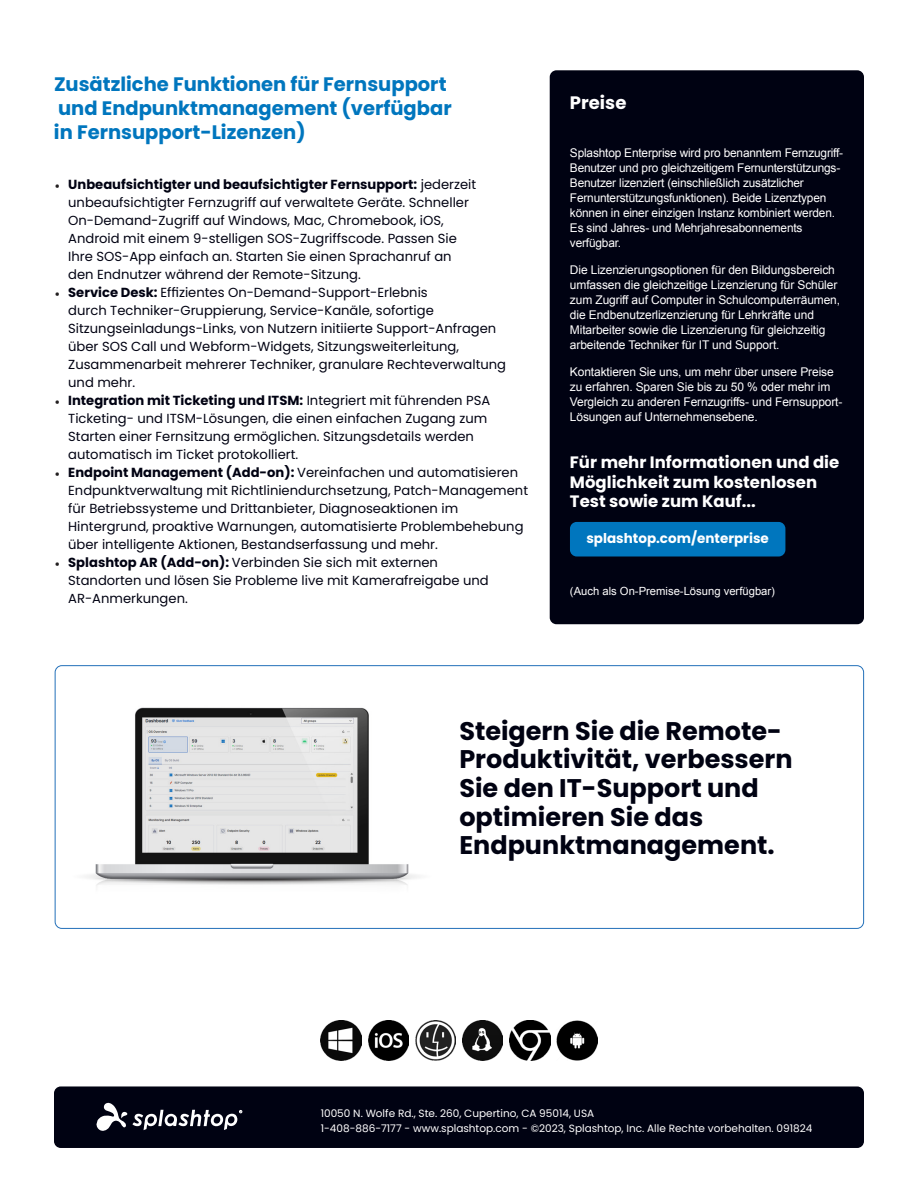
<style>
.page{position:relative;width:918px;height:1188px;background:#fff}
.page>*{position:absolute;margin:0;border:0;box-sizing:border-box;transform-origin:0 0}
.Header-Feature{font:700 25.5px/28.5px "Poppins";color:#000212}
.t1{font:700 19.5px/24px "Poppins";color:#0076be}
.t2{font:700 18px "Poppins";color:#fff}
.t3{font:700 16.5px/19.5px "Poppins";color:#fff}
.t4{font:700 13.5px "Poppins";color:#fff}
.t5{font:13.2px/18px "Poppins";color:#000212}
.t6{font:12px/15px "Arial";letter-spacing:-.01em;color:#fff}
.t7{font:11.25px "Arial";color:#fff}
.t8{font:10.5px "Poppins";color:#fff}
.s1{font-family:"Minion Pro";color:#231f20}
.s2{font-weight:700}
</style>
<div class="page">
<div style="left:54px;top:1086px;width:810px;height:62px;background:#000212;border-radius:7px"></div>
<svg style="left:96px;top:1103px;width:146px;height:28px"></svg>
<div style="left:550px;top:70px;width:314px;height:554px;background:#000212;border-radius:7px"></div>
<div style="left:570px;top:522px;width:215px;height:34px;background:#0076be;border-radius:7px"></div>
<img style="left:321px;top:1020px;width:40px;height:41px">
<img style="left:462px;top:1020px;width:41px;height:41px">
<img style="left:368px;top:1020px;width:41px;height:41px">
<img style="left:509px;top:1020px;width:41px;height:41px">
<img style="left:415px;top:1020px;width:41px;height:41px">
<img style="left:557px;top:1020px;width:40px;height:41px">
<img style="left:85px;top:707px;width:334px;height:179px">
<p class="t1" style="left:54px;top:72px;width:399px">Zusätzliche Funktionen für Fernsupport und Endpunktmanagement (verfügbar in Fernsupport-Lizenzen)</p>
<p class="t5" style="left:68px;top:176px;width:409px;text-indent:-14px"><span class="s1">•</span> <span class="s2">Unbeaufsichtigter und beaufsichtigter Fernsupport:</span> jederzeit unbeaufsichtigter Fernzugriff auf verwaltete Geräte. Schneller On-Demand-Zugriff auf Windows, Mac, Chromebook, iOS, Android mit einem 9-stelligen SOS-Zugriffscode. Passen Sie Ihre SOS-App einfach an. Starten Sie einen Sprachanruf an den Endnutzer während der Remote-Sitzung.</p>
<p class="t5" style="left:68px;top:284px;width:439px;text-indent:-14px"><span class="s1">•</span> <span class="s2">Service Desk:</span> Effizientes On-Demand-Support-Erlebnis<br>durch Techniker-Gruppierung, Service-Kanäle, sofortige Sitzungseinladungs-Links, von Nutzern initiierte Support-Anfragen über SOS Call und Webform-Widgets, Sitzungsweiterleitung, Zusammenarbeit mehrerer Techniker, granulare Rechteverwaltung und mehr.</p>
<p class="t5" style="left:68px;top:392px;width:424px;text-indent:-14px"><span class="s1">•</span> <span class="s2">Integration mit Ticketing und ITSM:</span> Integriert mit führenden PSA Ticketing- und ITSM-Lösungen, die einen einfachen Zugang zum Starten einer Fernsitzung ermöglichen. Sitzungsdetails werden automatisch im Ticket protokolliert.</p>
<p class="t5" style="left:68px;top:464px;width:461px;text-indent:-14px"><span class="s1">•</span> <span class="s2">Endpoint Management (Add-on):</span> Vereinfachen und automatisieren Endpunktverwaltung mit Richtliniendurchsetzung, Patch-Management für Betriebssysteme und Drittanbieter, Diagnoseaktionen im Hintergrund, proaktive Warnungen, automatisierte Problembehebung über intelligente Aktionen, Bestandserfassung und mehr.</p>
<p class="t5" style="left:68px;top:554px;width:422px;text-indent:-14px"><span class="s1">•</span> <span class="s2">Splashtop AR (Add-on):</span> Verbinden Sie sich mit externen<br>Standorten und lösen Sie Probleme live mit Kamerafreigabe und<br>AR-Anmerkungen.</p>
<p class="t2" style="left:570px;top:93px;width:58px">Preise</p>
<p class="t6" style="left:570px;top:145px;width:275px">Splashtop Enterprise wird pro benanntem Fernzugriff-Benutzer und pro gleichzeitigem Fernunterstützungs-Benutzer lizenziert (einschließlich zusätzlicher Fernunterstützungsfunktionen). Beide Lizenztypen können in einer einzigen Instanz kombiniert werden.<br>Es sind Jahres- und Mehrjahresabonnements verfügbar.</p>
<p class="t6" style="left:570px;top:262px;width:272px">Die Lizenzierungsoptionen für den Bildungsbereich umfassen die gleichzeitige Lizenzierung für Schüler zum Zugriff auf Computer in Schulcomputerräumen, die Endbenutzerlizenzierung für Lehrkräfte und Mitarbeiter sowie die Lizenzierung für gleichzeitig arbeitende Techniker für IT und Support.</p>
<p class="t6" style="left:570px;top:364px;width:274px">Kontaktieren Sie uns, um mehr über unsere Preise zu erfahren. Sparen Sie bis zu 50 % oder mehr im Vergleich zu anderen Fernzugriffs- und Fernsupport-Lösungen auf Unternehmensebene.</p>
<p class="t3" style="left:570px;top:453px;width:271px">Für mehr Informationen und die<br>Möglichkeit zum kostenlosen<br>Test sowie zum Kauf...</p>
<p class="t4" style="left:586px;top:530px;width:184px">splashtop.com/enterprise</p>
<p class="t7" style="left:570px;top:583px;width:207px">(Auch als On-Premise-Lösung verfügbar)</p>
<p class="Header-Feature" style="left:459px;top:717px;width:335px">Steigern Sie die Remote-<br>Produktivität, verbessern<br>Sie den IT-Support und optimieren Sie das<br>Endpunktmanagement.</p>
<p class="t8" style="left:321px;top:1107px;width:275px">10050 N. Wolfe Rd., Ste. 260, Cupertino, CA 95014, USA</p>
<p class="t8" style="left:321px;top:1122px;width:493px">1-408-886-7177 - www.splashtop.com - ©2023, Splashtop, Inc. Alle Rechte vorbehalten. 091824</p>
</div>
